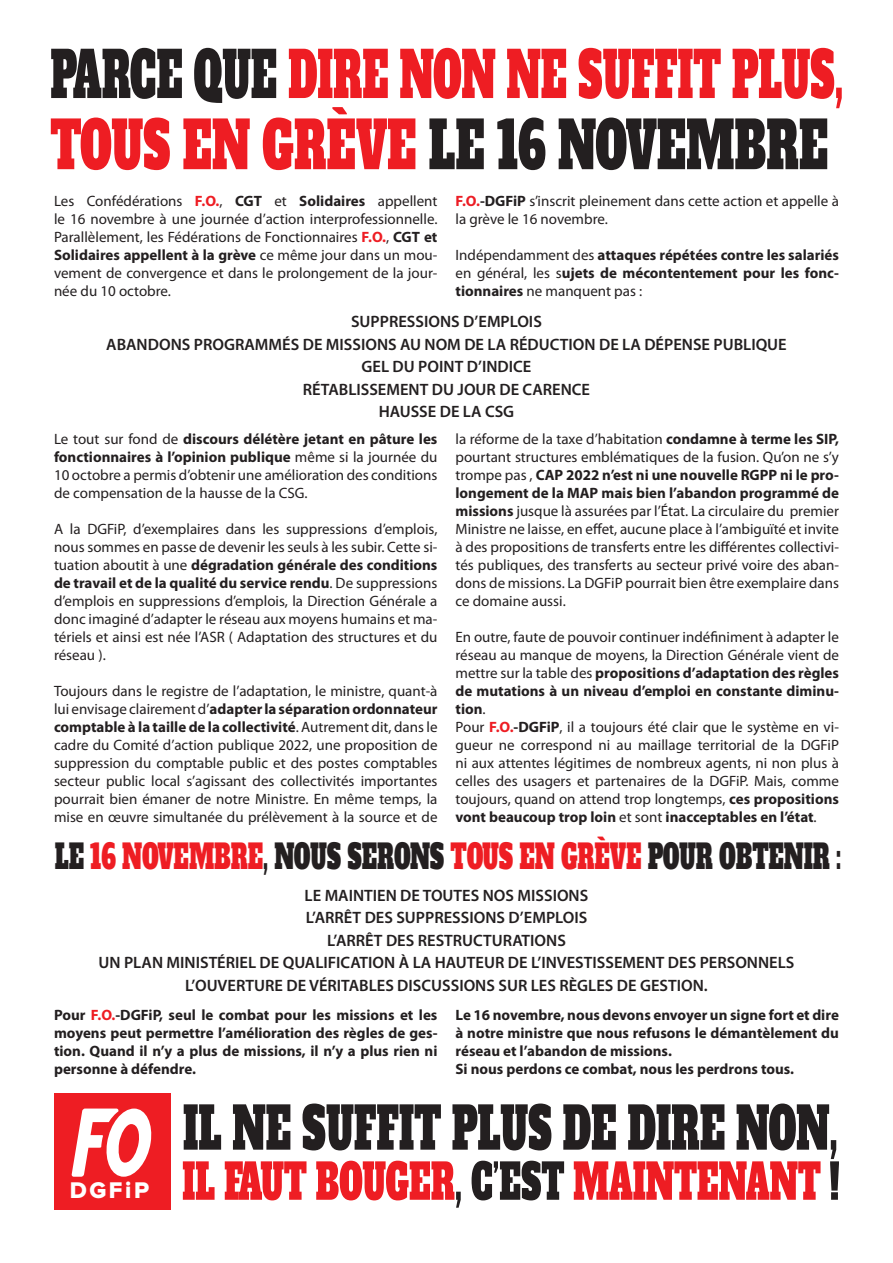
<style>
.page{position:relative;width:893px;height:1263px;background:#fff}
.page>*{position:absolute;margin:0;border:0;box-sizing:border-box;transform-origin:0 0}
.t1{font:34.05px "Alfa Slab One";color:#231f20;scale:.61 1}
.t2{font:23.55px "Proxima Nova Extrabld";letter-spacing:.11em;color:#fff}
.t3{font:600 16.5px "Myriad Pro";color:#231f20}
.t4{font:15px/18px "Myriad Pro";color:#231f20;text-align:justify}
.t5{font:700 15px/18px "Myriad Pro";color:#231f20;text-align:justify}
.s1{font-weight:700;color:#ee1d23}
.s2{font-weight:700}
.s3{font-weight:700;color:#ec1d25}
.s4{font-weight:400}
.s5{color:#ee1d23}
</style>
<div class="page">
<div style="left:54px;top:1093px;width:116px;height:116px;background:#ee1d23"></div>
<svg style="left:71px;top:1108px;width:81px;height:69px"></svg>
<svg style="left:51px;top:48px;width:791px;height:122px"></svg>
<svg style="left:183px;top:1103px;width:656px;height:105px"></svg>
<p class="t4" style="left:54px;top:192px;width:385px">Les Confédérations <span class="s1">F.O.</span>, <span class="s2">CGT</span> et <span class="s2">Solidaires</span> appellent le 16 novembre à une journée d’action interprofessionnelle.<br>Parallèlement, les Fédérations de Fonctionnaires <span class="s1">F.O.</span>, <span class="s2">CGT et Solidaires appellent à la grève</span> ce même jour dans un mou&shy;vement de convergence et dans le prolongement de la jour&shy;née du 10 octobre.</p>
<p class="t4" style="left:455px;top:192px;width:385px"><span class="s3">F.O.</span><span class="s2">-DGFiP</span> s’inscrit pleinement dans cette action et appelle à la grève le 16 novembre.</p>
<p class="t5" style="left:455px;top:245px;width:385px"><span class="s4">Indépendamment des</span> attaques répétées contre les salariés <span class="s4">en général, les s</span>ujets de mécontentement pour les fonc&shy;tionnaires <span class="s4">ne manquent pas :</span></p>
<p class="t3" style="left:351px;top:311px;width:192px">SUPPRESSIONS D’EMPLOIS</p>
<p class="t3" style="left:106px;top:334px;width:682px">ABANDONS PROGRAMMÉS DE MISSIONS AU NOM DE LA RÉDUCTION DE LA DÉPENSE PUBLIQUE</p>
<p class="t3" style="left:362px;top:356px;width:171px">GEL DU POINT D’INDICE</p>
<p class="t3" style="left:303px;top:379px;width:289px">RÉTABLISSEMENT DU JOUR DE CARENCE</p>
<p class="t3" style="left:379px;top:401px;width:137px">HAUSSE DE LA CSG</p>
<p class="t4" style="left:54px;top:430px;width:385px">Le tout sur fond de <span class="s2">discours délétère jetant en pâture les fonctionnaires à l’opinion publique</span> même si la journée du 10 octobre a permis d’obtenir une amélioration des conditions de compensation de la hausse de la CSG.</p>
<p class="t4" style="left:54px;top:520px;width:385px">A la DGFiP, d’exemplaires dans les suppressions d’emplois, nous sommes en passe de devenir les seuls à les subir. Cette si&shy;tuation aboutit à une <span class="s2">dégradation générale des conditions de travail et de la qualité du service rendu</span>. De suppressions d’emplois en suppressions d’emplois, la Direction Générale a donc imaginé d’adapter le réseau aux moyens humains et ma&shy;tériels et ainsi est née l’ASR ( Adaptation des structures et du réseau ).</p>
<p class="t4" style="left:54px;top:682px;width:385px">Toujours dans le registre de l’adaptation, le ministre, quant-à lui envisage clairement d’<span class="s2">adapter la séparation ordonnateur comptable à la taille de la collectivité</span>. Autrement dit, dans le cadre du Comité d’action publique 2022, une proposition de suppression du comptable public et des postes comptables secteur public local s’agissant des collectivités importantes pourrait bien émaner de notre Ministre. En même temps, la mise en œuvre simultanée du prélèvement à la source et de</p>
<p class="t4" style="left:455px;top:430px;width:385px">la réforme de la taxe d’habitation <span class="s2">condamne à terme les SIP, </span>pourtant structures emblématiques de la fusion. Qu’on ne s’y trompe pas , <span class="s2">CAP 2022 n’est ni une nouvelle RGPP ni le pro&shy;longement de la MAP mais bien l’abandon programmé de missions</span> jusque là assurées par l’État. La circulaire du premier Ministre ne laisse, en effet, aucune place à l’ambiguïté et invite à des propositions de transferts entre les différentes collectivi&shy;tés publiques, des transferts au secteur privé voire des aban&shy;dons de missions. La DGFiP pourrait bien être exemplaire dans ce domaine aussi.</p>
<p class="t4" style="left:455px;top:628px;width:385px">En outre, faute de pouvoir continuer indéfiniment à adapter le réseau au manque de moyens, la Direction Générale vient de mettre sur la table des <span class="s2">propositions d’adaptation des règles de mutations à un niveau d’emploi en constante diminu&shy;tion</span>.</p>
<p class="t4" style="left:455px;top:718px;width:385px">Pour <span class="s1">F.O.</span><span class="s2">-DGFiP</span>, il a toujours été clair que le système en vi&shy;gueur ne correspond ni au maillage territorial de la DGFiP ni aux attentes légitimes de nombreux agents, ni non plus à celles des usagers et partenaires de la DGFiP. Mais, comme toujours, quand on attend trop longtemps, <span class="s2">ces propositions vont beaucoup trop loin</span> et sont <span class="s2">inacceptables en l’état</span>.</p>
<h1 class="t1" style="left:55px;top:833px;width:1291px">LE <span class="s5">16 NOVEMBRE</span>, NOUS SERONS <span class="s5">TOUS EN GRÈVE</span> POUR OBTENIR :</h1>
<p class="t3" style="left:305px;top:885px;width:285px">LE MAINTIEN DE TOUTES NOS MISSIONS</p>
<p class="t3" style="left:306px;top:907px;width:283px">L’ARRÊT DES SUPPRESSIONS D’EMPLOIS</p>
<p class="t3" style="left:327px;top:930px;width:240px">L’ARRÊT DES RESTRUCTURATIONS</p>
<p class="t3" style="left:99px;top:952px;width:697px">UN PLAN MINISTÉRIEL DE QUALIFICATION À LA HAUTEUR DE L’INVESTISSEMENT DES PERSONNELS</p>
<p class="t3" style="left:185px;top:975px;width:524px">L’OUVERTURE DE VÉRITABLES DISCUSSIONS SUR LES RÈGLES DE GESTION.</p>
<p class="t5" style="left:54px;top:1005px;width:385px">Pour <span class="s5">F.O.</span>-DGFiP, seul le combat pour les missions et les moyens peut permettre l’amélioration des règles de ges&shy;tion. Quand il n’y a plus de missions, il n’y a plus rien ni personne à défendre.</p>
<p class="t5" style="left:455px;top:1005px;width:385px">Le 16 novembre, nous devons envoyer un signe fort et dire à notre ministre que nous refusons le démantèlement du réseau et l’abandon de missions.</p>
<p class="t5" style="left:455px;top:1059px;width:340px">Si nous perdons ce combat, nous les perdrons tous.</p>
<p class="t2" style="left:70px;top:1179px;width:81px">DGFiP</p>
</div>
